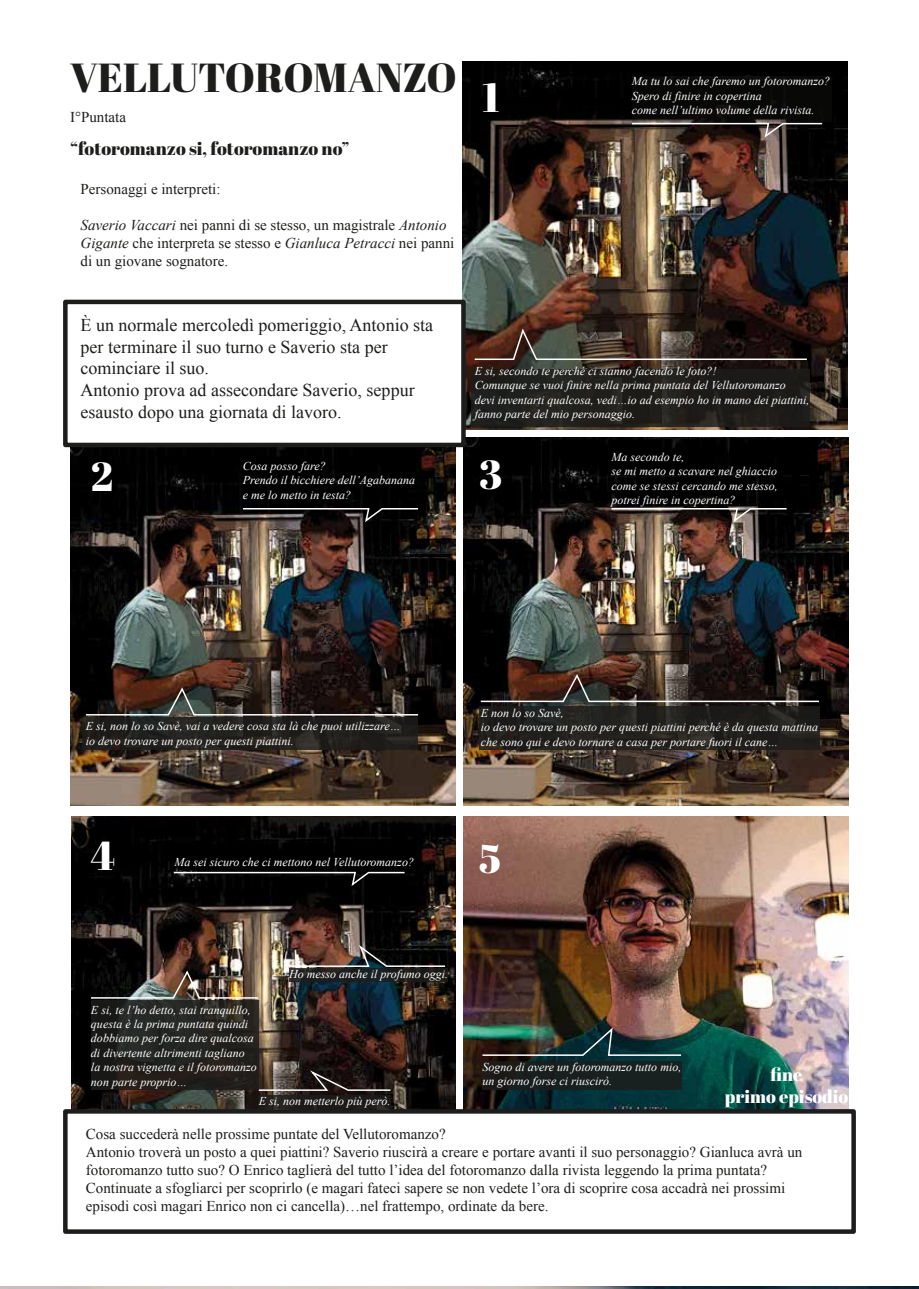
<style>
.page{position:relative;width:919px;height:1289px;background:#fff}
.page>*{position:absolute;margin:0;border:0;box-sizing:border-box;transform-origin:0 0}
.t1{font:40.5px "Abril Fatface";color:#1d1d1b}
.t2{font:40.5px "Abril Fatface";color:#fff}
.t3{font:18px/21.6px "Times New Roman";color:#1d1d1b}
.t4{font:18px "Abril Fatface";color:#1d1d1b}
.t5{font:18px/21.6px "Abril Fatface";color:#fff;text-align:center}
.t6{font:15px/18px "Times New Roman";color:#1d1d1b}
.t7{font:italic 12px/14.4px "Times New Roman";color:#fff}
.s1{font-style:italic}
</style>
<div class="page">
<img style="left:463px;top:61px;width:384px;height:368px">
<img style="left:463px;top:437px;width:385px;height:368px">
<img style="left:70px;top:447px;width:385px;height:358px">
<img style="left:72px;top:816px;width:383px;height:293px">
<img style="left:463px;top:816px;width:385px;height:293px">
<svg style="left:630px;top:122px;width:193px;height:17px;background:#433933"></svg>
<svg style="left:241px;top:507px;width:178px;height:17px;background:#33302f"></svg>
<svg style="left:610px;top:507px;width:178px;height:17px;background:#4f453f"></svg>
<svg style="left:172px;top:871px;width:234px;height:16px;background:#1c1c1c"></svg>
<svg style="left:473px;top:326px;width:335px;height:35px;background:#42352e"></svg>
<svg style="left:84px;top:685px;width:335px;height:31px;background:#372d28"></svg>
<img style="left:89px;top:968px;width:170px;height:31px">
<img style="left:481px;top:1025px;width:201px;height:31px">
<svg style="left:257px;top:1068px;width:135px;height:23px;background:#3f3633"></svg>
<svg style="left:479px;top:672px;width:341px;height:31px;background:#3a2c26"></svg>
<img style="left:288px;top:942px;width:158px;height:25px">
<div style="left:632px;top:77px;width:199px;height:45px;background:#080807"></div>
<div style="left:471px;top:369px;width:339px;height:58px;background:#1d1d1b"></div>
<div style="left:82px;top:717px;width:336px;height:33px;background:#1d1d1b"></div>
<div style="left:289px;top:968px;width:158px;height:14px;background:#1d1d1b"></div>
<div style="left:258px;top:1095px;width:132px;height:13px;background:#1d1d1b"></div>
<div style="left:482px;top:1061px;width:199px;height:29px;background:#1d1d1b"></div>
<div style="left:91px;top:1000px;width:168px;height:90px;background:#1d1d1b"></div>
<div style="left:479px;top:706px;width:340px;height:43px;background:#1d1d1b"></div>
<div style="left:63px;top:1109px;width:792px;height:124px;background:#fff;border:4px solid #1d1d1b"></div>
<div style="left:63px;top:300px;width:402px;height:147px;background:#fff;border:4px solid #1d1d1b"></div>
<img style="left:0;top:1286px;width:918px;height:2px">
<h1 class="t1" style="left:70px;top:49px;width:388px">VELLUTOROMANZO</h1>
<p class="t6" style="left:70px;top:108px;width:57px">I°Puntata</p>
<h2 class="t4" style="left:70px;top:136px;width:281px">“fotoromanzo si, fotoromanzo no”</h2>
<p class="t6" style="left:80px;top:180px;width:141px">Personaggi e interpreti:</p>
<p class="t6" style="left:80px;top:216px;width:375px"><span class="s1">Saverio Vaccari</span> nei panni di se stesso, un magistrale <span class="s1">Antonio<br>Gigante</span> che interpreta se stesso e <span class="s1">Gianluca Petracci</span> nei panni di un giovane sognatore.</p>
<h1 class="t2" style="left:482px;top:69px;width:19px">1</h1>
<p class="t7" style="left:632px;top:74px;width:200px">Ma tu lo sai che faremo un fotoromanzo?<br>Spero di finire in copertina<br>come nell’ultimo volume della rivista.</p>
<h2 class="t3" style="left:81px;top:314px;width:354px">È un normale mercoledì pomeriggio, Antonio sta per terminare il suo turno e Saverio sta per cominciare il suo.<br>Antonio prova ad assecondare Saverio, seppur esausto dopo una giornata di lavoro.</h2>
<p class="t7" style="left:474px;top:363px;width:336px">E si, secondo te perché ci stanno facendo le foto?!<br>Comunque se vuoi finire nella prima puntata del Vellutoromanzo<br>devi inventarti qualcosa, vedi…io ad esempio ho in mano dei piattini, fanno parte del mio personaggio.</p>
<p class="t7" style="left:243px;top:458px;width:174px">Cosa posso fare?<br>Prendo il bicchiere dell’Agabanana e me lo metto in testa?</p>
<p class="t7" style="left:611px;top:449px;width:168px">Ma secondo te,<br>se mi metto a scavare nel ghiaccio come se stessi cercando me stesso, potrei finire in copertina?</p>
<h1 class="t2" style="left:91px;top:448px;width:24px">2</h1>
<h1 class="t2" style="left:479px;top:446px;width:25px">3</h1>
<p class="t7" style="left:86px;top:719px;width:316px">E si, non lo so Savè, vai a vedere cosa sta là che puoi utilizzare… io devo trovare un posto per questi piattini.</p>
<p class="t7" style="left:481px;top:705px;width:339px">E non lo so Savè,<br>io devo trovare un posto per questi piattini perché è da questa mattina che sono qui e devo tornare a casa per portare fuori il cane…</p>
<h1 class="t2" style="left:91px;top:827px;width:26px">4</h1>
<h1 class="t2" style="left:479px;top:829px;width:23px">5</h1>
<p class="t7" style="left:174px;top:854px;width:241px">Ma sei sicuro che ci mettono nel Vellutoromanzo?</p>
<p class="t7" style="left:91px;top:1002px;width:167px">E si, te l’ho detto, stai tranquillo, questa è la prima puntata quindi dobbiamo per forza dire qualcosa di divertente altrimenti tagliano la nostra vignetta e il fotoromanzo non parte proprio…</p>
<p class="t7" style="left:289px;top:966px;width:160px">Ho messo anche il profumo oggi.</p>
<p class="t7" style="left:259px;top:1093px;width:133px">E si, non metterlo più però.</p>
<p class="t7" style="left:482px;top:1059px;width:200px">Sogno di avere un fotoromanzo tutto mio, un giorno forse ci riuscirò.</p>
<h2 class="t5" style="left:724px;top:1063px;width:125px">fine<br>primo episodio</h2>
<p class="t6" style="left:86px;top:1124px;width:718px">Cosa succederà nelle prossime puntate del Vellutoromanzo?<br>Antonio troverà un posto a quei piattini? Saverio riuscirà a creare e portare avanti il suo personaggio? Gianluca avrà un fotoromanzo tutto suo? O Enrico taglierà del tutto l’idea del fotoromanzo dalla rivista leggendo la prima puntata?<br>Continuate a sfogliarci per scoprirlo (e magari fateci sapere se non vedete l’ora di scoprire cosa accadrà nei prossimi episodi così magari Enrico non ci cancella)…nel frattempo, ordinate da bere.</p>
</div>
